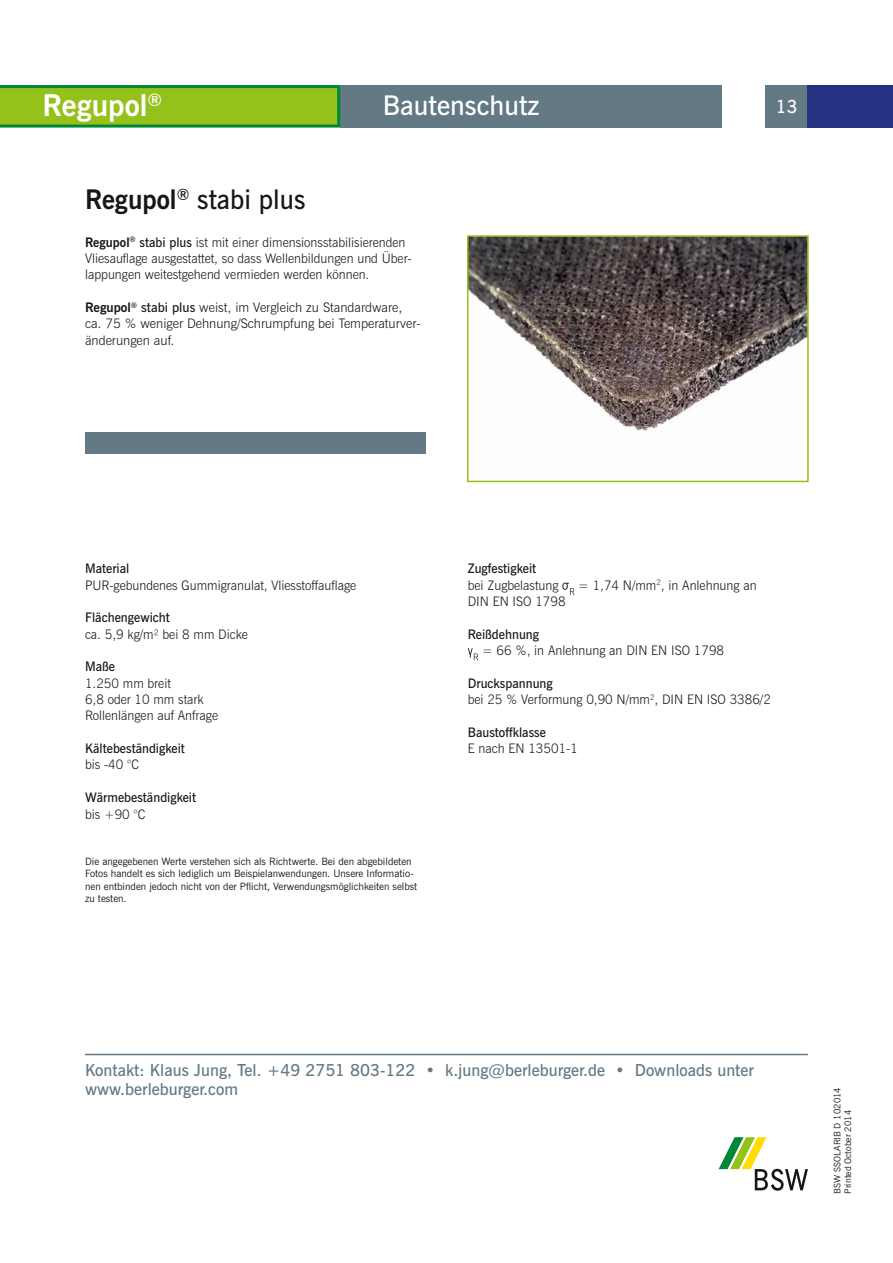
<style>
.page{position:relative;width:893px;height:1263px;background:#fff}
.page>*{position:absolute;margin:0;border:0;box-sizing:border-box;transform-origin:0 0}
.t1{font:700 30px "News Gothic BT";color:#fff}
.t2{font:600 27px "News Gothic BT";color:#181716}
.t3{font:600 27px "News Gothic BT";color:#fff}
.t4{font:600 18px "News Gothic BT";color:#fff}
.t5{font:600 16.5px "News Gothic BT";color:#637984}
.t6{font:300 13.2px/16.4px "News Gothic BT";color:#181716}
.t7{font:600 13.2px "News Gothic BT";color:#181716}
.t8{font:10.2px/12.1px "News Gothic BT";color:#181716}
.t9{font:9px "News Gothic BT";color:#181716}
.s1{font-weight:700}
.s2{font-weight:600}
</style>
<div class="page">
<svg style="left:719px;top:1137px;width:89px;height:54px"></svg>
<div style="left:85px;top:432px;width:340px;height:22px;background:#637984"></div>
<div style="left:340px;top:85px;width:382px;height:43px;background:#637984"></div>
<svg style="left:0;top:85px;width:340px;height:43px"></svg>
<svg style="left:562px;top:583px;width:12px;height:12px"></svg>
<svg style="left:468px;top:648px;width:10px;height:12px"></svg>
<img style="left:470px;top:238px;width:336px;height:193px">
<div style="left:467px;top:235px;width:342px;height:247px;border:2px solid #94c11a"></div>
<hr style="left:85px;top:1054px;width:723px;height:1px;background:#637984">
<div style="left:765px;top:85px;width:43px;height:43px;background:#637984"></div>
<div style="left:808px;top:85px;width:85px;height:43px;background:#243282"></div>
<p class="t1" style="left:43px;top:87px;width:121px">Regupol<sup>®</sup></p>
<p class="t3" style="left:383px;top:89px;width:158px">Bautenschutz</p>
<p class="t2" style="left:85px;top:183px;width:222px"><span class="s1">Regupol</span><sup>®</sup> stabi plus</p>
<p class="t6" style="left:85px;top:234px;width:322px"><span class="s1">Regupol</span><sup>®</sup> <span class="s2">stabi plus</span> ist mit einer dimensionsstabilisierenden</p>
<p class="t6" style="left:85px;top:250px;width:328px">Vliesauflage ausgestattet, so dass Wellenbildungen und Über&shy;lappungen weitestgehend vermieden werden können.</p>
<p class="t6" style="left:85px;top:299px;width:337px"><span class="s1">Regupol</span><sup>®</sup> <span class="s2">stabi plus</span> weist, im Vergleich zu Standardware, ca. 75 % weniger Dehnung/Schrumpfung bei Temperaturver&shy;änderungen auf.</p>
<p class="t4" style="left:776px;top:96px;width:23px">13</p>
<p class="t7" style="left:85px;top:560px;width:46px">Material</p>
<p class="t6" style="left:85px;top:577px;width:273px">PUR-gebundenes Gummigranulat, Vliesstoffauflage</p>
<p class="t7" style="left:85px;top:609px;width:86px">Flächengewicht</p>
<p class="t6" style="left:85px;top:626px;width:164px">ca. 5,9 kg/m² bei 8 mm Dicke</p>
<p class="t7" style="left:85px;top:659px;width:32px">Maße</p>
<p class="t6" style="left:85px;top:675px;width:87px">1.250 mm breit</p>
<p class="t6" style="left:85px;top:691px;width:120px">6,8 oder 10 mm stark</p>
<p class="t6" style="left:85px;top:707px;width:135px">Rollenlängen auf Anfrage</p>
<p class="t7" style="left:85px;top:740px;width:101px">Kältebeständigkeit</p>
<p class="t6" style="left:85px;top:756px;width:55px">bis -40 °C</p>
<p class="t7" style="left:85px;top:789px;width:113px">Wärmebeständigkeit</p>
<p class="t6" style="left:85px;top:805px;width:62px">bis +90 °C</p>
<p class="t8" style="left:85px;top:855px;width:334px">Die angegebenen Werte verstehen sich als Richtwerte. Bei den abgebildeten Fotos handelt es sich lediglich um Beispielanwendungen. Unsere Informatio&shy;nen entbinden jedoch nicht von der Pflicht, Verwendungsmöglichkeiten selbst zu testen.</p>
<p class="t7" style="left:468px;top:560px;width:70px">Zugfestigkeit</p>
<p class="t6" style="left:468px;top:577px;width:92px">bei Zugbelastung</p>
<p class="t6" style="left:578px;top:577px;width:180px">= 1,74 N/mm<sup>2</sup>, in Anlehnung an</p>
<p class="t6" style="left:468px;top:593px;width:99px">DIN EN ISO 1798</p>
<p class="t7" style="left:468px;top:626px;width:73px">Reißdehnung</p>
<p class="t6" style="left:482px;top:642px;width:244px">= 66 %, in Anlehnung an DIN EN ISO 1798</p>
<p class="t7" style="left:468px;top:675px;width:87px">Druckspannung</p>
<p class="t6" style="left:468px;top:691px;width:305px">bei 25 % Verformung 0,90 N/mm<sup>2</sup>, DIN EN ISO 3386/2</p>
<p class="t7" style="left:468px;top:724px;width:80px">Baustoffklasse</p>
<p class="t6" style="left:468px;top:740px;width:112px">E nach EN 13501-1</p>
<p class="t5" style="left:85px;top:1060px;width:670px">Kontakt: Klaus Jung, Tel. +49 2751 803-122 • k.jung@berleburger.de • Downloads unter</p>
<p class="t5" style="left:85px;top:1079px;width:154px">www.berleburger.com</p>
<p class="t9" style="left:832px;top:1193px;width:108px;rotate:-90deg">BSW SSOLARIB D 102014</p>
<p class="t9" style="left:843px;top:1193px;width:85px;rotate:-90deg">Printed October 2014</p>
</div>
